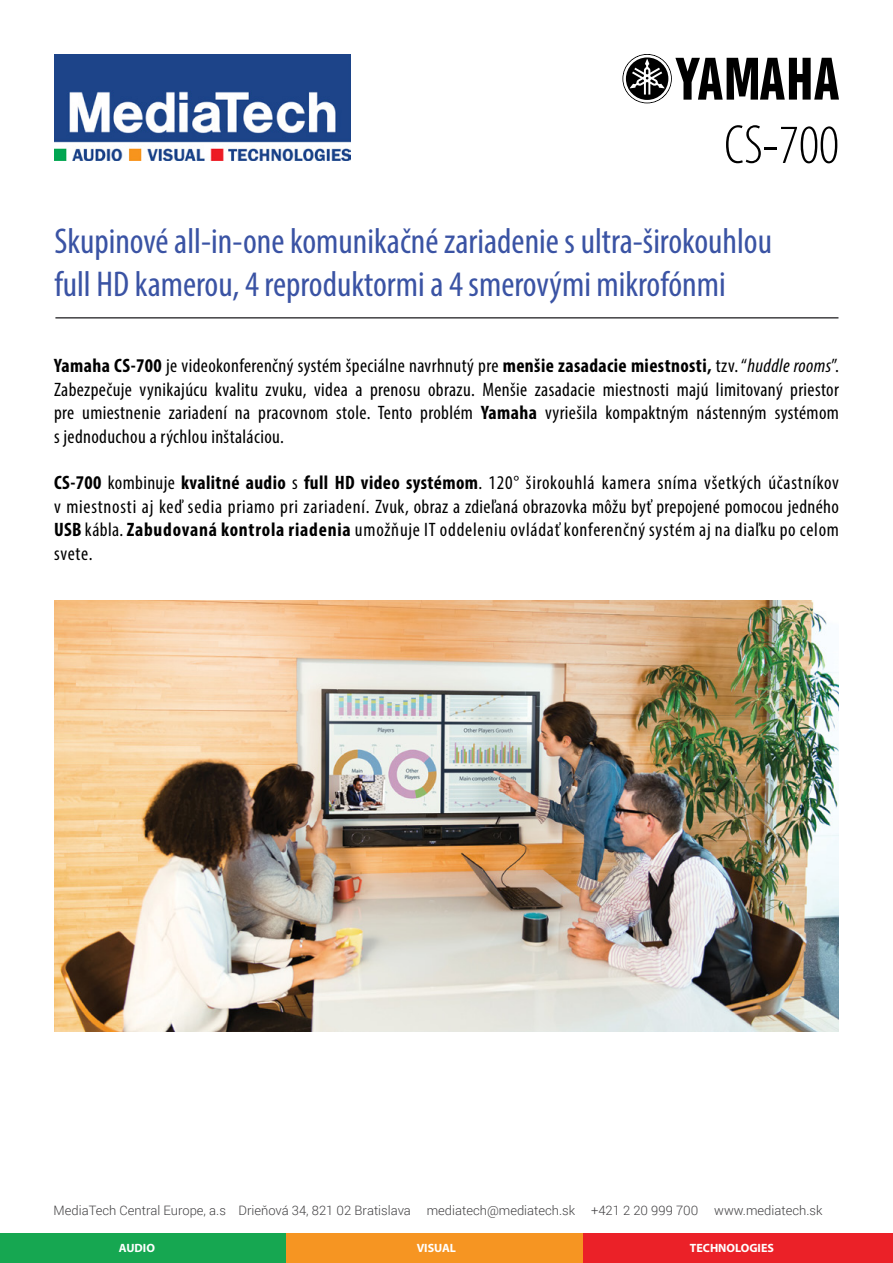
<style>
.page{position:relative;width:893px;height:1263px;background:#fff}
.page>*{position:absolute;margin:0;border:0;box-sizing:border-box;transform-origin:0 0}
.t1{font:300 condensed 55.5px "Myriad Pro";color:#000}
.t2{font:condensed 36px/43.2px "Myriad Pro";color:#3a53a4}
.t3{font:condensed 19.5px/23.4px "Myriad Pro";letter-spacing:.025em;color:#000;text-align:justify}
.t4{font:300 13.05px "Roboto";color:#414042}
.t5{font:700 12px "Myriad Pro";color:#fff}
.s1{font-weight:700}
.s2{font-style:italic}
</style>
<div class="page">
<img style="left:54px;top:601px;width:785px;height:430px">
<hr style="left:55px;top:317px;width:783px;height:2px;background:#414042">
<svg style="left:622px;top:54px;width:217px;height:49px"></svg>
<div style="left:583px;top:1233px;width:310px;height:30px;background:#eb2128"></div>
<div style="left:285px;top:1233px;width:298px;height:30px;background:#f69522"></div>
<div style="left:0;top:1233px;width:285px;height:30px;background:#16a751"></div>
<img style="left:54px;top:54px;width:296px;height:106px">
<p class="t1" style="left:724px;top:115px;width:116px">CS-700</p>
<p class="t2" style="left:54px;top:219px;width:719px">Skupinové all-in-one komunikačné zariadenie s ultra-širokouhlou full HD kamerou, 4 reproduktormi a 4 smerovými mikrofónmi</p>
<p class="t3" style="left:54px;top:354px;width:786px"><span class="s1">Yamaha CS-700</span> je videokonferenčný systém špeciálne navrhnutý pre <span class="s1">menšie zasadacie miestnosti,</span> tzv. “<span class="s2">huddle rooms</span>”.<br>Zabezpečuje vynikajúcu kvalitu zvuku, videa a prenosu obrazu. Menšie zasadacie miestnosti majú limitovaný priestor pre umiestnenie zariadení na pracovnom stole. Tento problém <span class="s1">Yamaha</span> vyriešila kompaktným nástenným systémom s jednoduchou a rýchlou inštaláciou.</p>
<p class="t3" style="left:54px;top:471px;width:786px"><span class="s1">CS-700</span> kombinuje <span class="s1">kvalitné audio</span> s <span class="s1">full HD video systémom</span>. 120° širokouhlá kamera sníma všetkých účastníkov v miestnosti aj keď sedia priamo pri zariadení. Zvuk, obraz a zdieľaná obrazovka môžu byť prepojené pomocou jedného <span class="s1">USB</span> kábla. <span class="s1">Zabudovaná kontrola riadenia</span> umožňuje IT oddeleniu ovládať konferenčný systém aj na diaľku po celom svete.</p>
<p class="t4" style="left:54px;top:1201px;width:770px">MediaTech Central Europe, a.s Drieňová 34, 821 02 Bratislava mediatech@mediatech.sk +421 2 20 999 700 www.mediatech.sk</p>
<p class="t5" style="left:119px;top:1240px;width:38px">AUDIO</p>
<p class="t5" style="left:417px;top:1240px;width:41px">VISUAL</p>
<p class="t5" style="left:690px;top:1240px;width:86px">TECHNOLOGIES</p>
</div>
